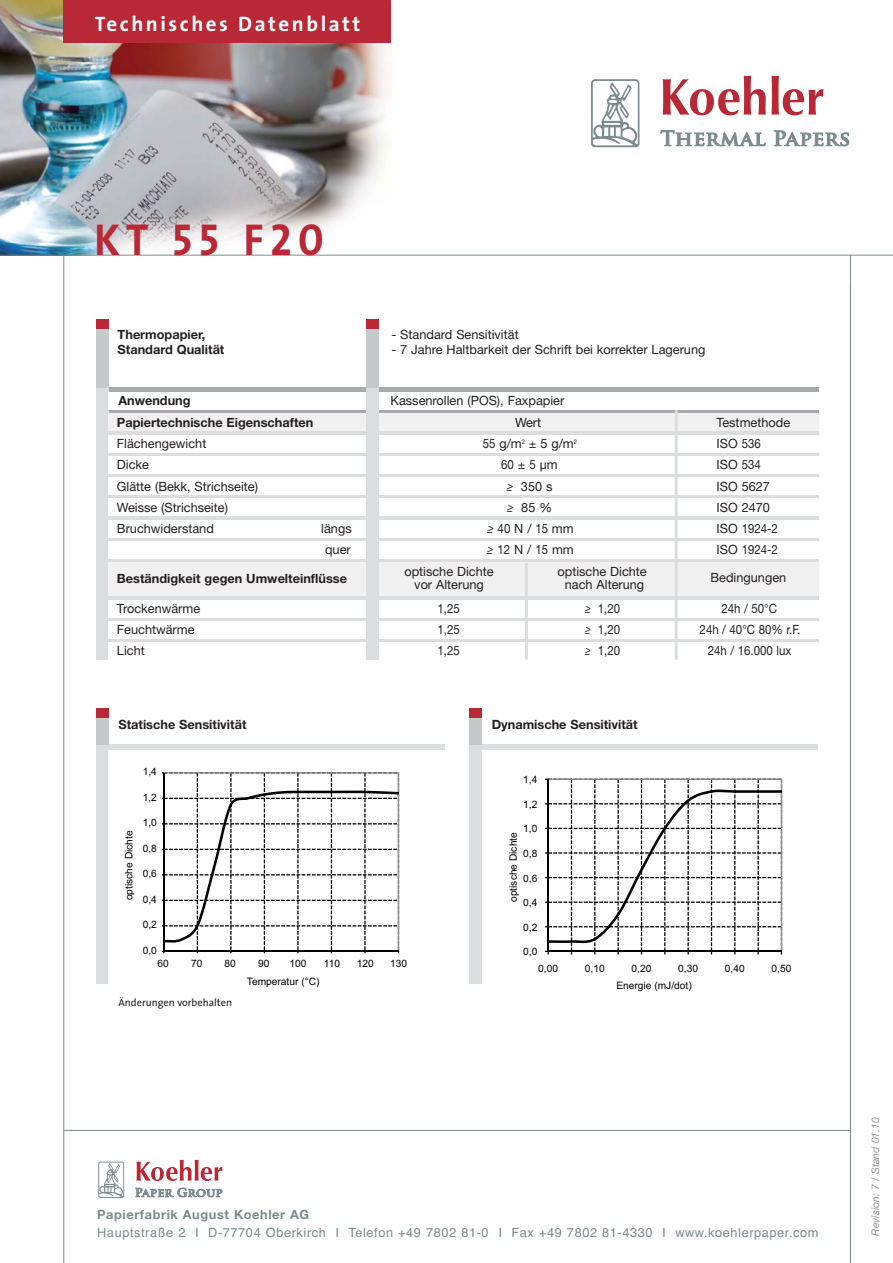
<style>
.page{position:relative;width:893px;height:1263px;background:#fff}
.page>*{position:absolute;margin:0;border:0;box-sizing:border-box;transform-origin:0 0}
.t1{font:45px "The Sans Bold Caps";letter-spacing:.145em;color:#b82837}
.t2{font:700 21px "The Sans";letter-spacing:.12em;color:#fff}
.t3{font:12.75px "Helvetica Neue";color:#231f20}
.t4{font:700 12.75px/15.3px "Helvetica Neue";color:#231f20}
.t5{font:12.75px "Helvetica Neue";color:#231f20;scale:.9 1}
.t6{font:12.75px "Helvetica";letter-spacing:.045em;color:#7c8b8b}
.t7{font:700 12.75px "Helvetica Neue";letter-spacing:.045em;color:#7c8b8b}
.t8{font:italic 10.5px "Helvetica Neue";color:#939598}
.t9{font:10.5px "The Sans";color:#231f20}
.t10{font:10.2px "Arial";color:#000}
.s1{font-family:"Cambria";font-style:italic}
</style>
<div class="page">
<img style="left:0;top:0;width:464px;height:255px">
<svg style="left:591px;top:79px;width:48px;height:68px"></svg>
<svg style="left:774px;top:131px;width:75px;height:16px"></svg>
<svg style="left:663px;top:76px;width:160px;height:39px"></svg>
<svg style="left:661px;top:130px;width:104px;height:17px"></svg>
<hr style="left:0;top:255px;width:893px;height:1px;background:#7c8b8b">
<div style="left:64px;top:0;width:327px;height:43px;background:#b82837"></div>
<svg style="left:98px;top:1161px;width:26px;height:37px"></svg>
<svg style="left:135px;top:1188px;width:87px;height:9px"></svg>
<svg style="left:137px;top:1160px;width:85px;height:21px"></svg>
<hr style="left:850px;top:255px;width:1px;height:1008px;background:#7c8b8b">
<hr style="left:63px;top:255px;width:1px;height:1008px;background:#7c8b8b">
<svg style="left:96px;top:431px;width:723px;height:229px;fill:#dcddde"></svg>
<div style="left:96px;top:388px;width:723px;height:26px;background:#a7a9ac"></div>
<div style="left:96px;top:350px;width:12px;height:141px;background:#dcddde"></div>
<div style="left:96px;top:319px;width:12px;height:68px;background:#c6c8ca"></div>
<div style="left:96px;top:319px;width:12px;height:10px;background:#b82837"></div>
<div style="left:96px;top:744px;width:348px;height:240px;background:#dcddde"></div>
<div style="left:108px;top:750px;width:338px;height:236px;background:#fff"></div>
<div style="left:96px;top:718px;width:12px;height:26px;background:#c6c8ca"></div>
<div style="left:96px;top:708px;width:12px;height:10px;background:#b82837"></div>
<div style="left:108px;top:392px;width:711px;height:17px;background:#fff"></div>
<div style="left:108px;top:414px;width:711px;height:17px;background:#f1f1f2"></div>
<div style="left:108px;top:456px;width:711px;height:17px;background:#fff"></div>
<div style="left:108px;top:478px;width:711px;height:17px;background:#fff"></div>
<div style="left:108px;top:499px;width:711px;height:17px;background:#fff"></div>
<div style="left:108px;top:520px;width:711px;height:17px;background:#fff"></div>
<div style="left:108px;top:541px;width:711px;height:17px;background:#fff"></div>
<div style="left:108px;top:563px;width:711px;height:33px;background:#f1f1f2"></div>
<div style="left:108px;top:600px;width:711px;height:17px;background:#fff"></div>
<div style="left:108px;top:621px;width:711px;height:17px;background:#fff"></div>
<div style="left:108px;top:643px;width:711px;height:17px;background:#fff"></div>
<div style="left:108px;top:435px;width:711px;height:17px;background:#fff"></div>
<div style="left:366px;top:350px;width:12px;height:310px;background:#dcddde"></div>
<div style="left:366px;top:319px;width:12px;height:68px;background:#c6c8ca"></div>
<div style="left:366px;top:319px;width:12px;height:10px;background:#b82837"></div>
<hr style="left:675px;top:410px;width:3px;height:250px;background:#dcddde">
<hr style="left:525px;top:563px;width:3px;height:97px;background:#dcddde">
<svg style="left:162px;top:772px;width:237px;height:181px"></svg>
<div style="left:469px;top:744px;width:349px;height:240px;background:#dcddde"></div>
<div style="left:482px;top:750px;width:338px;height:236px;background:#fff"></div>
<div style="left:469px;top:718px;width:13px;height:26px;background:#c6c8ca"></div>
<div style="left:469px;top:708px;width:13px;height:10px;background:#b82837"></div>
<svg style="left:545px;top:778px;width:237px;height:176px"></svg>
<hr style="left:64px;top:1130px;width:786px;height:1px;background:#7c8b8b">
<h2 class="t2" style="left:95px;top:15px;width:267px">Technisches Datenblatt</h2>
<h1 class="t1" style="left:94px;top:213px;width:231px">KT 55 F20</h1>
<p class="t4" style="left:118px;top:328px;width:108px">Thermopapier,<br>Standard Qualität</p>
<p class="t3" style="left:391px;top:330px;width:129px">- Standard Sensitivität</p>
<p class="t3" style="left:391px;top:345px;width:316px">- 7 Jahre Haltbarkeit der Schrift bei korrekter Lagerung</p>
<p class="t4" style="left:118px;top:394px;width:74px">Anwendung</p>
<p class="t3" style="left:391px;top:396px;width:175px">Kassenrollen (POS), Faxpapier</p>
<p class="t4" style="left:117px;top:416px;width:198px">Papiertechnische Eigenschaften</p>
<p class="t3" style="left:515px;top:418px;width:28px">Wert</p>
<p class="t3" style="left:716px;top:418px;width:75px">Testmethode</p>
<p class="t3" style="left:117px;top:439px;width:91px">Flächengewicht</p>
<p class="t5" style="left:483px;top:439px;width:106px">55 g/m<sup>2</sup> ± 5 g/m<sup>2</sup></p>
<p class="t3" style="left:716px;top:439px;width:46px">ISO 536</p>
<p class="t3" style="left:117px;top:460px;width:34px">Dicke</p>
<p class="t5" style="left:501px;top:460px;width:64px">60 ± 5 µm</p>
<p class="t3" style="left:716px;top:460px;width:46px">ISO 534</p>
<p class="t3" style="left:117px;top:481px;width:143px">Glätte (Bekk, Strichseite)</p>
<p class="t3" style="left:506px;top:481px;width:48px"><span class="s1">≥</span> 350 s</p>
<p class="t3" style="left:716px;top:481px;width:55px">ISO 5627</p>
<p class="t3" style="left:117px;top:503px;width:113px">Weisse (Strichseite)</p>
<p class="t3" style="left:507px;top:503px;width:47px"><span class="s1">≥</span> 85 %</p>
<p class="t3" style="left:716px;top:503px;width:55px">ISO 2470</p>
<p class="t3" style="left:117px;top:524px;width:99px">Bruchwiderstand</p>
<p class="t3" style="left:321px;top:524px;width:32px">längs</p>
<p class="t5" style="left:487px;top:524px;width:98px"><span class="s1">≥</span> 40 N / 15 mm</p>
<p class="t3" style="left:716px;top:524px;width:63px">ISO 1924-2</p>
<p class="t3" style="left:325px;top:545px;width:27px">quer</p>
<p class="t5" style="left:487px;top:545px;width:98px"><span class="s1">≥</span> 12 N / 15 mm</p>
<p class="t3" style="left:716px;top:545px;width:63px">ISO 1924-2</p>
<p class="t4" style="left:117px;top:572px;width:232px">Beständigkeit gegen Umwelteinflüsse</p>
<p class="t3" style="left:404px;top:566px;width:91px">optische Dichte</p>
<p class="t3" style="left:557px;top:566px;width:91px">optische Dichte</p>
<p class="t3" style="left:414px;top:580px;width:71px">vor Alterung</p>
<p class="t3" style="left:565px;top:580px;width:81px">nach Alterung</p>
<p class="t3" style="left:710px;top:572px;width:77px">Bedingungen</p>
<p class="t3" style="left:117px;top:603px;width:85px">Trockenwärme</p>
<p class="t5" style="left:437px;top:603px;width:26px">1,25</p>
<p class="t5" style="left:585px;top:603px;width:41px"><span class="s1">≥</span> 1,20</p>
<p class="t5" style="left:721px;top:603px;width:63px">24h / 50°C</p>
<p class="t3" style="left:117px;top:625px;width:79px">Feuchtwärme</p>
<p class="t5" style="left:437px;top:625px;width:26px">1,25</p>
<p class="t5" style="left:585px;top:625px;width:41px"><span class="s1">≥</span> 1,20</p>
<p class="t5" style="left:700px;top:625px;width:113px">24h / 40°C 80% r.F.</p>
<p class="t3" style="left:117px;top:646px;width:29px">Licht</p>
<p class="t5" style="left:437px;top:646px;width:26px">1,25</p>
<p class="t5" style="left:585px;top:646px;width:41px"><span class="s1">≥</span> 1,20</p>
<p class="t5" style="left:708px;top:646px;width:94px">24h / 16.000 lux</p>
<p class="t4" style="left:118px;top:718px;width:130px">Statische Sensitivität</p>
<p class="t10" style="left:143px;top:768px;width:16px">1,4</p>
<p class="t10" style="left:143px;top:794px;width:16px">1,2</p>
<p class="t10" style="left:125px;top:900px;width:71px;rotate:-90deg">optische Dichte</p>
<p class="t10" style="left:143px;top:819px;width:16px">1,0</p>
<p class="t10" style="left:143px;top:845px;width:16px">0,8</p>
<p class="t10" style="left:143px;top:870px;width:16px">0,6</p>
<p class="t10" style="left:143px;top:896px;width:16px">0,4</p>
<p class="t10" style="left:143px;top:921px;width:16px">0,2</p>
<p class="t10" style="left:143px;top:947px;width:16px">0,0</p>
<p class="t10" style="left:157px;top:960px;width:13px">60</p>
<p class="t10" style="left:191px;top:960px;width:13px">70</p>
<p class="t10" style="left:225px;top:960px;width:13px">80</p>
<p class="t10" style="left:258px;top:960px;width:13px">90</p>
<p class="t10" style="left:290px;top:960px;width:19px">100</p>
<p class="t10" style="left:324px;top:960px;width:18px">110</p>
<p class="t10" style="left:357px;top:960px;width:19px">120</p>
<p class="t10" style="left:390px;top:960px;width:19px">130</p>
<p class="t10" style="left:247px;top:978px;width:74px">Temperatur (°C)</p>
<p class="t9" style="left:118px;top:999px;width:115px">Änderungen vorbehalten</p>
<p class="t4" style="left:492px;top:718px;width:147px">Dynamische Sensitivität</p>
<p class="t10" style="left:523px;top:776px;width:16px">1,4</p>
<p class="t10" style="left:523px;top:801px;width:16px">1,2</p>
<p class="t10" style="left:523px;top:825px;width:16px">1,0</p>
<p class="t10" style="left:510px;top:902px;width:71px;rotate:-90deg">optische Dichte</p>
<p class="t10" style="left:523px;top:850px;width:16px">0,8</p>
<p class="t10" style="left:523px;top:874px;width:16px">0,6</p>
<p class="t10" style="left:523px;top:899px;width:16px">0,4</p>
<p class="t10" style="left:523px;top:923px;width:16px">0,2</p>
<p class="t10" style="left:523px;top:948px;width:16px">0,0</p>
<p class="t10" style="left:538px;top:965px;width:21px">0,00</p>
<p class="t10" style="left:585px;top:965px;width:21px">0,10</p>
<p class="t10" style="left:632px;top:965px;width:21px">0,20</p>
<p class="t10" style="left:678px;top:965px;width:21px">0,30</p>
<p class="t10" style="left:725px;top:965px;width:21px">0,40</p>
<p class="t10" style="left:772px;top:965px;width:21px">0,50</p>
<p class="t10" style="left:616px;top:982px;width:77px">Energie (mJ/dot)</p>
<p class="t7" style="left:97px;top:1210px;width:214px">Papierfabrik August Koehler AG</p>
<p class="t6" style="left:97px;top:1228px;width:723px">Hauptstraße 2 I D-77704 Oberkirch I Telefon +49 7802 81-0 I Fax +49 7802 81-4330 I www.koehlerpaper.com</p>
<p class="t8" style="left:872px;top:1235px;width:120px;rotate:-90deg">Revision: 7 / Stand 01.10</p>
</div>
